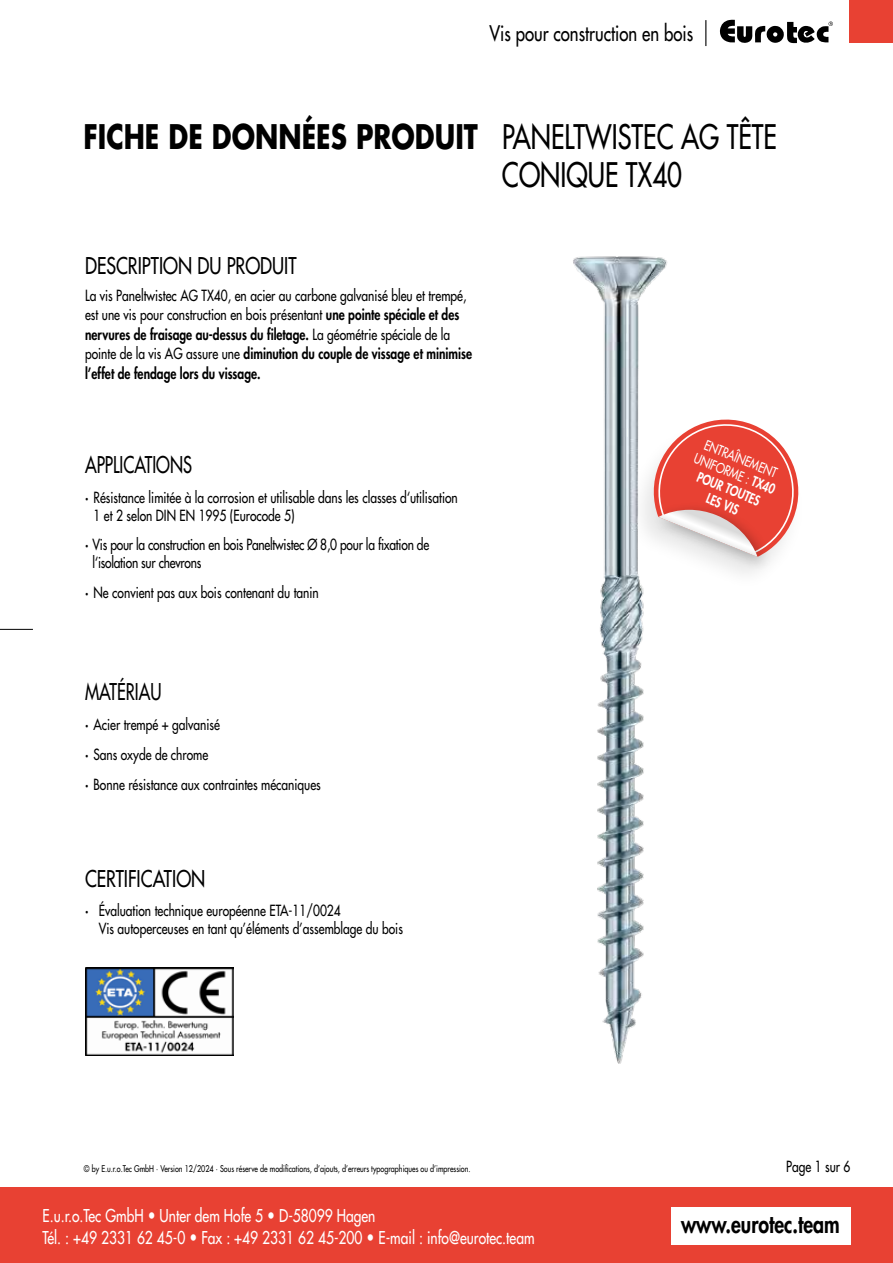
<style>
.page{position:relative;width:893px;height:1263px;background:#fff}
.page>*{position:absolute;margin:0;border:0;box-sizing:border-box;transform-origin:0 0}
.t1{font:500 33px/37.5px "Futura Std";color:#000;scale:.78 1}
.t2{font:800 24.3px "Futura Std";color:#000;scale:.8 1}
.t3{font:500 22.5px "Futura Std";color:#000;scale:.8 1}
.t4{font:500 22.5px "Futura Std";color:#000;scale:.74 1}
.t5{font:500 21px "Futura Std";color:#000;scale:.8 1}
.t6{font:500 17.25px/22.5px "Futura Std";color:#fff;scale:.8 1}
.t7{font:500 15px/19.5px "Futura Std";color:#000;scale:.8 1}
.t8{font:500 15px/18px "Futura Std";letter-spacing:-.02em;color:#000;scale:.8 1}
.t9{font:500 13.5px/16.2px "Futura Std";color:#fff;text-align:center;scale:.8 1}
.t10{font:500 9px "Futura Std";color:#000;scale:.8 1}
.s1{font-weight:700}
.s2{font-weight:800}
</style>
<div class="page">
<div style="left:849px;top:0;width:44px;height:43px;background:#e84133"></div>
<svg style="left:720px;top:20px;width:113px;height:24px"></svg>
<svg style="left:705px;top:20px;width:1px;height:26px"></svg>
<div style="left:0;top:1187px;width:893px;height:76px;background:#e84133"></div>
<div style="left:671px;top:1208px;width:179px;height:37px;background:#fff"></div>
<img style="left:573px;top:256px;width:94px;height:808px">
<img style="left:85px;top:967px;width:149px;height:88px">
<hr style="left:0;top:629px;width:33px;height:1px;background:#000">
<div style="left:627px;top:419px;width:179px;height:172px;background:#000;opacity:.1"></div>
<div style="left:652px;top:501px;width:121px;height:71px;background:#000;opacity:.3"></div>
<svg style="left:652px;top:410px;width:154px;height:147px"></svg>
<h3 class="t5" style="left:489px;top:20px;width:256px">Vis pour construction en bois</h3>
<h1 class="t1" style="left:502px;top:119px;width:354px;text-indent:-418px"><span class="s1">FICHE DE DONNÉES PRODUIT</span> PANELTWISTEC AG TÊTE<br>CONIQUE TX40</h1>
<h3 class="t3" style="left:85px;top:251px;width:266px">DESCRIPTION DU PRODUIT</h3>
<p class="t7" style="left:85px;top:285px;width:485px">La vis Paneltwistec AG TX40, en acier au carbone galvanisé bleu et trempé, est une vis pour construction en bois présentant <span class="s2">une pointe spéciale et des nervures de fraisage au-dessus du filetage.</span> La géométrie spéciale de la pointe de la vis AG assure une <span class="s2">diminution du couple de vissage et minimise l’effet de fendage lors du vissage.</span></p>
<h3 class="t4" style="left:85px;top:451px;width:146px">APPLICATIONS</h3>
<p class="t7" style="left:94px;top:489px;width:457px;line-height:18px;text-indent:-9px"><span class="s2">·</span> Résistance limitée à la corrosion et utilisable dans les classes d‘utilisation<br>1 et 2 selon DIN EN 1995 (Eurocode 5)</p>
<p class="t8" style="left:93px;top:536px;width:422px;text-indent:-8px"><span class="s2">·</span> Vis pour la construction en bois Paneltwistec Ø 8,0 pour la fixation de l‘isolation sur chevrons</p>
<p class="t7" style="left:85px;top:583px;width:294px"><span class="s2">·</span> Ne convient pas aux bois contenant du tanin</p>
<h3 class="t4" style="left:85px;top:677px;width:105px">MATÉRIAU</h3>
<p class="t7" style="left:85px;top:709px;width:296px;line-height:30px"><span class="s2">·</span> Acier trempé + galvanisé<br><span class="s2">·</span> Sans oxyde de chrome<br><span class="s2">·</span> Bonne résistance aux contraintes mécaniques</p>
<h3 class="t3" style="left:85px;top:864px;width:152px">CERTIFICATION</h3>
<p class="t7" style="left:99px;top:901px;width:382px;line-height:18px;text-indent:-14px"><span class="s2">·</span> Évaluation technique européenne ETA-11/0024<br>Vis autoperceuses en tant qu’éléments d’assemblage du bois</p>
<p class="t9" style="left:704px;top:435px;width:109px;rotate:22deg">ENTRAÎNEMENT<br>UNIFORME : <span class="s2">TX40<br>POUR TOUTES<br>LES VIS</span></p>
<p class="t10" style="left:84px;top:1163px;width:485px">© by E.u.r.o.Tec GmbH · Version 12/2024 · Sous réserve de modifications, d’ajouts, d’erreurs typographiques ou d’impression.</p>
<p class="t7" style="left:786px;top:1157px;width:82px">Page 1 sur 6</p>
<p class="t6" style="left:43px;top:1204px;width:617px">E.u.r.o.Tec GmbH <span class="s2">•</span> Unter dem Hofe 5 <span class="s2">•</span> D-58099 Hagen<br>Tél. : +49 2331 62 45-0 <span class="s2">•</span> Fax : +49 2331 62 45-200 <span class="s2">•</span> E-mail : info@eurotec.team</p>
<h2 class="t2" style="left:681px;top:1208px;width:200px">www.eurotec.team</h2>
</div>
